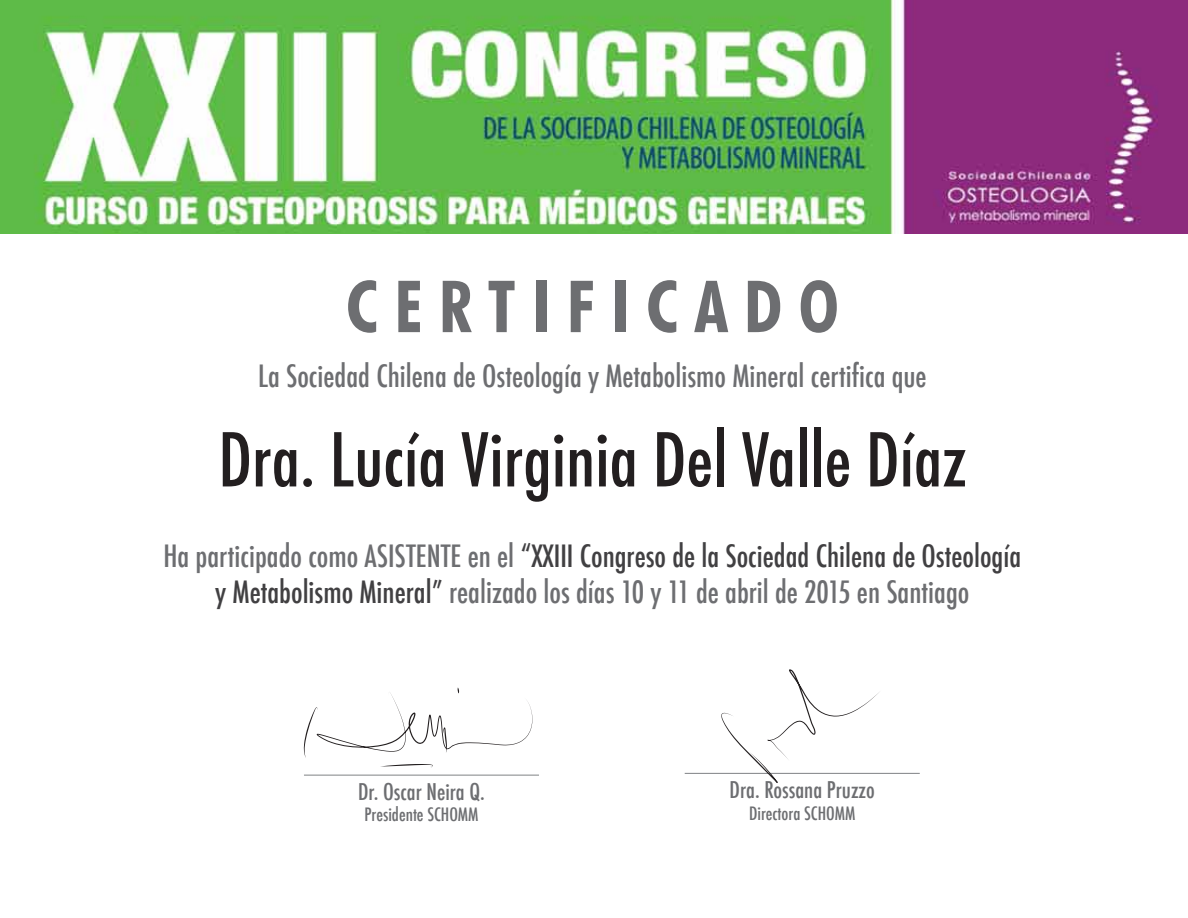
<style>
.page{position:relative;width:1188px;height:918px;background:#fff}
.page>*{position:absolute;margin:0;border:0;box-sizing:border-box;transform-origin:0 0}
.t1{font:500 condensed 72px "Futura";color:#231f20}
.t2{font:700 condensed 72px "Futura BT";color:#6d6e71}
.t3{font:500 condensed 30px/36px "Futura";color:#6d6e71;text-align:center}
.t4{font:500 condensed 22.5px "Futura";color:#6d6e71}
.t5{font:500 condensed 18px "Futura";color:#6d6e71}
.s1{color:#414042}
</style>
<div class="page">
<img style="left:0;top:0;width:1188px;height:234px">
<hr style="left:304px;top:775px;width:235px;height:1px;background:#808285">
<svg style="left:380px;top:764px;width:53px;height:3px"></svg>
<svg style="left:304px;top:687px;width:229px;height:71px"></svg>
<hr style="left:685px;top:773px;width:235px;height:1px;background:#808285">
<svg style="left:721px;top:669px;width:160px;height:114px"></svg>
<h1 class="t2" style="left:346px;top:263px;width:495px">C E R T I F I C A D O</h1>
<p class="t3" style="left:258px;top:358px;width:670px">La Sociedad Chilena de Osteología y Metabolismo Mineral certifica que</p>
<h1 class="t1" style="left:219px;top:414px;width:750px">Dra. Lucía Virginia Del Valle Díaz</h1>
<p class="t3" style="left:163px;top:538px;width:859px">Ha participado como ASISTENTE en el <span class="s1">“XXIII Congreso de la Sociedad Chilena de Osteología y Metabolismo Mineral”</span> realizado los días 10 y 11 de abril de 2015 en Santiago</p>
<p class="t4" style="left:358px;top:777px;width:128px">Dr. Oscar Neira Q.</p>
<p class="t5" style="left:364px;top:803px;width:115px">Presidente SCHOMM</p>
<p class="t4" style="left:730px;top:775px;width:147px">Dra. Rossana Pruzzo</p>
<p class="t5" style="left:749px;top:802px;width:108px">Directora SCHOMM</p>
</div>
